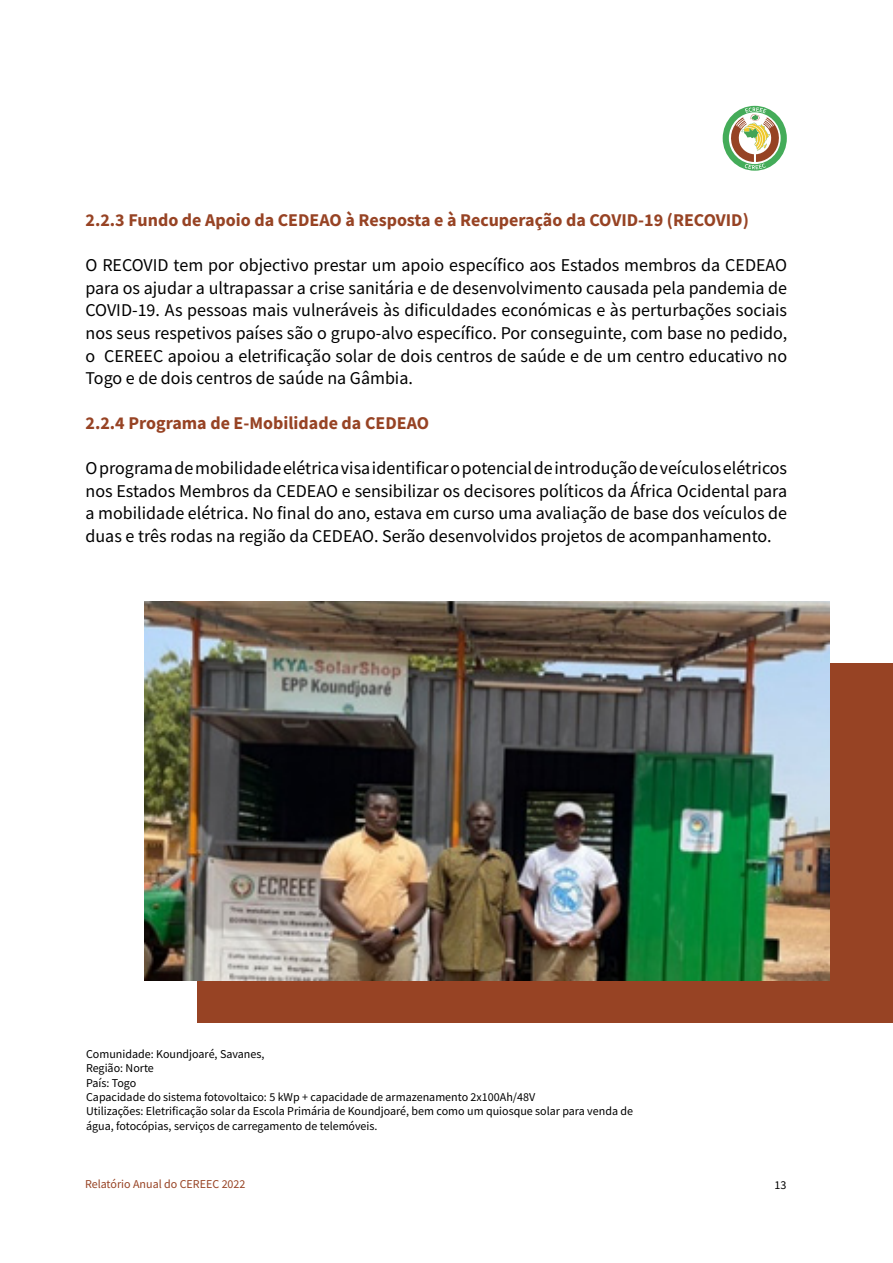
<style>
.page{position:relative;width:893px;height:1263px;background:#fff}
.page>*{position:absolute;margin:0;border:0;box-sizing:border-box;transform-origin:0 0}
.t1{font:18px/22.6px "Source Sans Pro";color:#000;text-align:justify}
.t2{font:700 18px "Source Sans Pro";color:#974324}
.t3{font:12px/14.4px "Source Sans Pro";color:#000}
.t4{font:12px "Source Sans Pro";color:#974324}
</style>
<div class="page">
<svg style="left:723px;top:106px;width:64px;height:65px"></svg>
<div style="left:197px;top:663px;width:696px;height:360px;background:#974324"></div>
<img style="left:145px;top:602px;width:684px;height:378px">
<p class="t2" style="left:86px;top:208px;width:665px">2.2.3 Fundo de Apoio da CEDEAO à Resposta e à Recuperação da COVID-19 (RECOVID)</p>
<p class="t1" style="left:86px;top:254px;width:703px">O RECOVID tem por objectivo prestar um apoio específico aos Estados membros da CEDEAO para os ajudar a ultrapassar a crise sanitária e de desenvolvimento causada pela pandemia de COVID-19. As pessoas mais vulneráveis às dificuldades económicas e às perturbações sociais nos seus respetivos países são o grupo-alvo específico. Por conseguinte, com base no pedido, o CEREEC apoiou a eletrificação solar de dois centros de saúde e de um centro educativo no Togo e de dois centros de saúde na Gâmbia.</p>
<p class="t2" style="left:86px;top:411px;width:345px">2.2.4 Programa de E-Mobilidade da CEDEAO</p>
<p class="t1" style="left:86px;top:457px;width:703px">O programa de mobilidade elétrica visa identificar o potencial de introdução de veículos elétricos nos Estados Membros da CEDEAO e sensibilizar os decisores políticos da África Ocidental para a mobilidade elétrica. No final do ano, estava em curso uma avaliação de base dos veículos de duas e três rodas na região da CEDEAO. Serão desenvolvidos projetos de acompanhamento.</p>
<p class="t3" style="left:86px;top:1046px;width:548px">Comunidade: Koundjoaré, Savanes,<br>Região: Norte<br>País: Togo<br>Capacidade do sistema fotovoltaico: 5 kWp + capacidade de armazenamento 2x100Ah/48V<br>Utilizações: Eletrificação solar da Escola Primária de Koundjoaré, bem como um quiosque solar para venda de água, fotocópias, serviços de carregamento de telemóveis.</p>
<p class="t4" style="left:85px;top:1176px;width:162px">Relatório Anual do CEREEC 2022</p>
<p class="t3" style="left:774px;top:1178px;width:13px">13</p>
</div>
